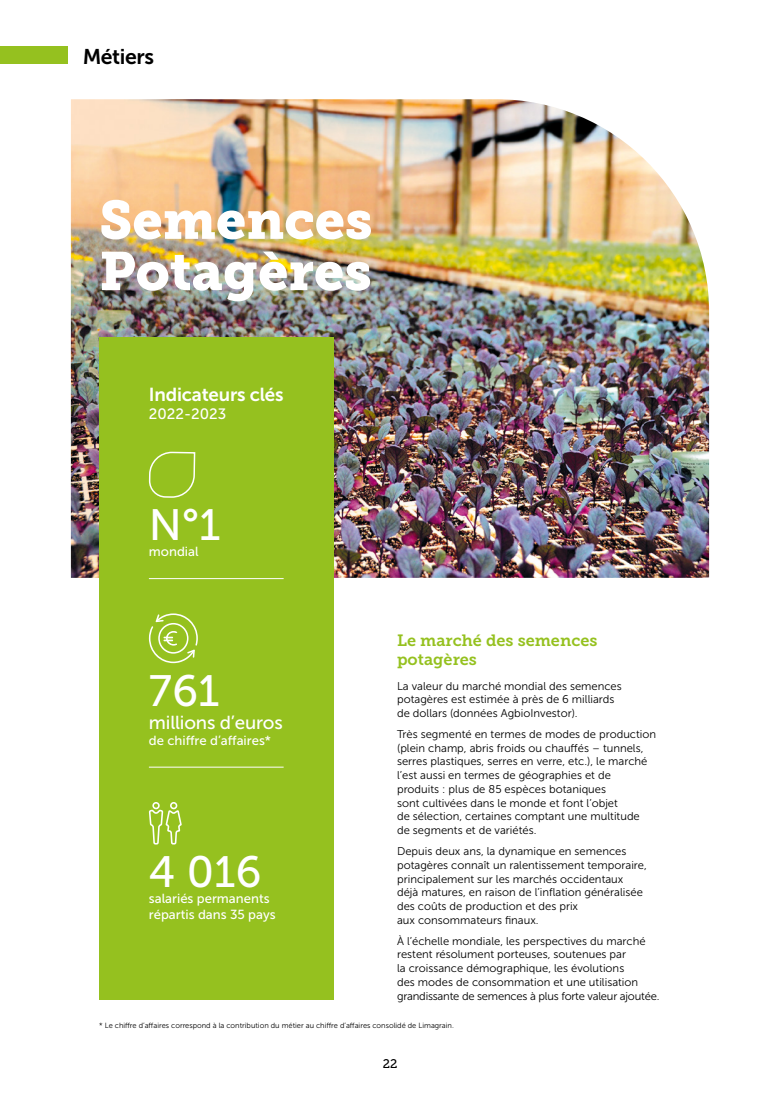
<style>
.page{position:relative;width:780px;height:1099px;background:#fff}
.page>*{position:absolute;margin:0;border:0;box-sizing:border-box;transform-origin:0 0}
.t1{font:53.75px/51.2px "Museo Slab 900";color:#fff}
.t2{font:43.75px "Museo Sans 500";color:#fff}
.t3{font:21.25px "Museo Sans 700";letter-spacing:-.02em;color:#000}
.t4{font:18.75px "Museo Sans 700";letter-spacing:-.01em;color:#fff}
.t5{font:18.75px "Museo Sans 500";letter-spacing:-.01em;color:#fff}
.t6{font:16.25px/19.5px "Museo Slab 700";color:#95c11f}
.t7{font:15px "Museo Sans 500";color:#fff}
.t8{font:13.12px/15.8px "Museo Sans 500";color:#fff}
.t9{font:12.5px "Museo Slab 500";color:#000}
.t10{font:11.25px/13.8px "Museo Sans 300";color:#000}
.t11{font:7.5px "Museo Sans 300";color:#000}
</style>
<div class="page">
<img style="left:71px;top:99px;width:638px;height:479px">
<div style="left:99px;top:337px;width:234px;height:662px;background:#95c11f"></div>
<hr style="left:149px;top:578px;width:134px;height:1px;background:#fff">
<svg style="left:148px;top:451px;width:50px;height:212px"></svg>
<hr style="left:149px;top:766px;width:134px;height:1px;background:#fff">
<svg style="left:148px;top:802px;width:34px;height:43px"></svg>
<div style="left:0;top:46px;width:68px;height:18px;background:#95c11f"></div>
<h3 class="t3" style="left:83px;top:45px;width:73px">Métiers</h3>
<h1 class="t1" style="left:99px;top:195px;width:274px">Semences<br>Potagères</h1>
<h3 class="t4" style="left:149px;top:384px;width:136px">Indicateurs clés</h3>
<h3 class="t7" style="left:149px;top:405px;width:79px">2022-2023</h3>
<h2 class="t2" style="left:149px;top:501px;width:73px">N°1</h2>
<p class="t8" style="left:149px;top:543px;width:51px">mondial</p>
<h3 class="t6" style="left:397px;top:630px;width:202px">Le marché des semences potagères</h3>
<p class="t10" style="left:397px;top:679px;width:226px">La valeur du marché mondial des semences potagères est estimée à près de 6 milliards de dollars (données AgbioInvestor).</p>
<p class="t10" style="left:397px;top:727px;width:260px">Très segmenté en termes de modes de production (plein champ, abris froids ou chauffés – tunnels, serres plastiques, serres en verre, etc.), le marché l’est aussi en termes de géographies et de<br>produits : plus de 85 espèces botaniques<br>sont cultivées dans le monde et font l’objet<br>de sélection, certaines comptant une multitude<br>de segments et de variétés.</p>
<p class="t10" style="left:397px;top:844px;width:251px">Depuis deux ans, la dynamique en semences potagères connaît un ralentissement temporaire, principalement sur les marchés occidentaux déjà matures, en raison de l’inflation généralisée des coûts de production et des prix<br>aux consommateurs finaux.</p>
<p class="t10" style="left:397px;top:934px;width:264px">À l’échelle mondiale, les perspectives du marché restent résolument porteuses, soutenues par<br>la croissance démographique, les évolutions<br>des modes de consommation et une utilisation grandissante de semences à plus forte valeur ajoutée.</p>
<p class="t11" style="left:99px;top:1021px;width:356px">* Le chiffre d’affaires correspond à la contribution du métier au chiffre d’affaires consolidé de Limagrain.</p>
<p class="t9" style="left:382px;top:1056px;width:16px">22</p>
<h2 class="t2" style="left:149px;top:666px;width:72px">761</h2>
<h3 class="t5" style="left:149px;top:712px;width:135px">millions d’euros</h3>
<p class="t8" style="left:149px;top:732px;width:124px">de chiffre d’affaires*</p>
<h2 class="t2" style="left:149px;top:848px;width:114px">4 016</h2>
<p class="t8" style="left:149px;top:890px;width:128px">salariés permanents répartis dans 35 pays</p>
</div>
